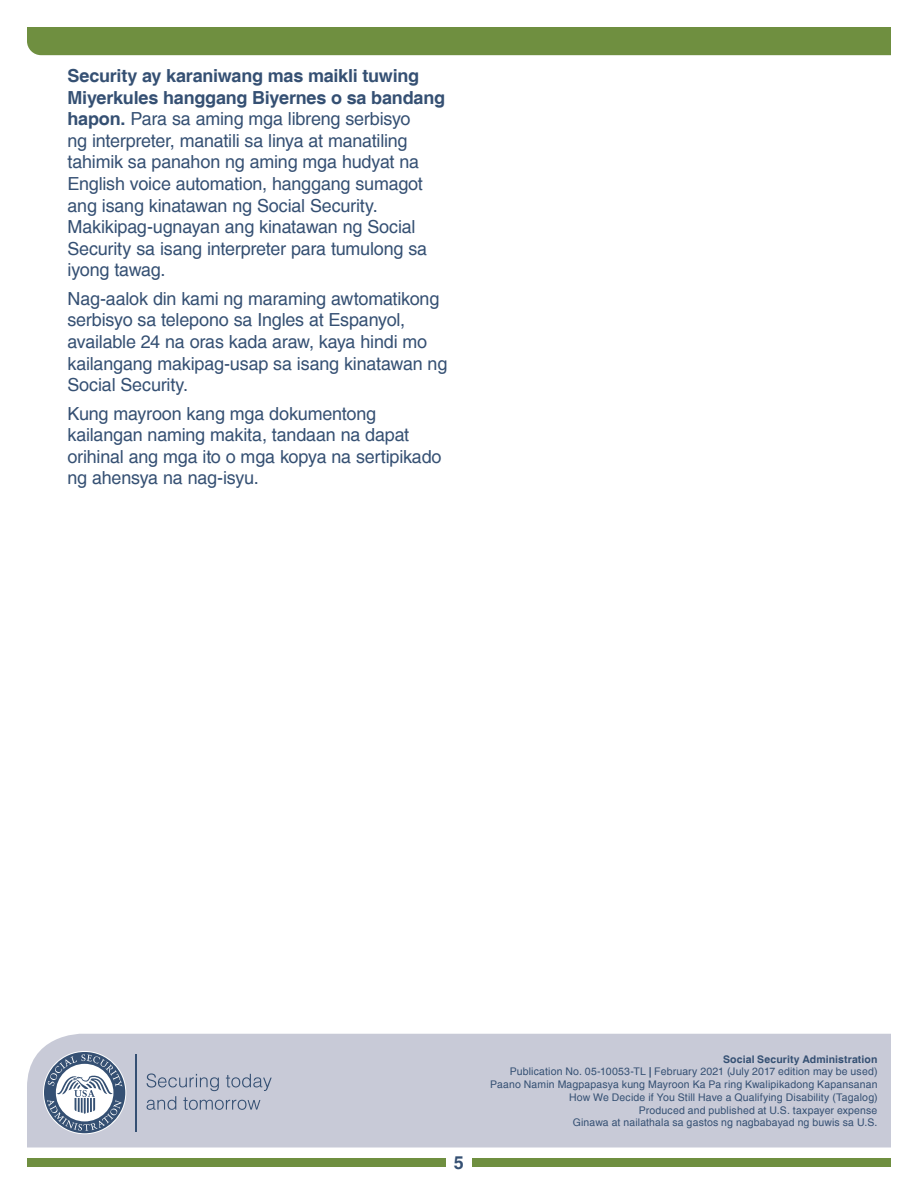
<style>
.page{position:relative;width:918px;height:1188px;background:#fff}
.page>*{position:absolute;margin:0;border:0;box-sizing:border-box;transform-origin:0 0}
.t1{font:18px/21.6px "Helvetica";letter-spacing:-.015em;color:#355073}
.t2{font:700 18px "Helvetica";color:#355073}
.t3{font:10.5px "Helvetica";letter-spacing:.015em;color:#355073}
.t4{font:700 10.5px "Helvetica";letter-spacing:.01em;color:#355073}
.s1{font-weight:700}
</style>
<div class="page">
<div style="left:27px;top:1159px;width:419px;height:8px;background:#6f8f40"></div>
<div style="left:472px;top:1159px;width:419px;height:8px;background:#6f8f40"></div>
<div style="left:27px;top:1034px;width:864px;height:113px;background:#c8cad7"></div>
<div style="left:27px;top:27px;width:864px;height:28px;background:#6f8f40"></div>
<svg style="left:147px;top:1073px;width:125px;height:37px;background:#b1b7c7"></svg>
<hr style="left:136px;top:1054px;width:1px;height:77px;background:#355073">
<div style="left:44px;top:1052px;width:81px;height:81px;background:#355073;border-radius:50%"></div>
<svg style="left:47px;top:1054px;width:75px;height:77px"></svg>
<p class="t1" style="left:68px;top:66px;width:379px"><span class="s1">Security ay karaniwang mas maikli tuwing Miyerkules hanggang Biyernes o sa bandang hapon.</span> Para sa aming mga libreng serbisyo<br>ng interpreter, manatili sa linya at manatiling tahimik sa panahon ng aming mga hudyat na English voice automation, hanggang sumagot ang isang kinatawan ng Social Security.<br>Makikipag-ugnayan ang kinatawan ng Social Security sa isang interpreter para tumulong sa iyong tawag.</p>
<p class="t1" style="left:68px;top:288px;width:381px">Nag-aalok din kami ng maraming awtomatikong serbisyo sa telepono sa Ingles at Espanyol, available 24 na oras kada araw, kaya hindi mo kailangang makipag-usap sa isang kinatawan ng Social Security.</p>
<p class="t1" style="left:68px;top:403px;width:376px">Kung mayroon kang mga dokumentong kailangan naming makita, tandaan na dapat orihinal ang mga ito o mga kopya na sertipikado ng ahensya na nag-isyu.</p>
<p class="t2" style="left:454px;top:1152px;width:12px">5</p>
<p class="t4" style="left:723px;top:1052px;width:156px">Social Security Administration</p>
<p class="t3" style="left:510px;top:1065px;width:369px">Publication No. 05-10053-TL <span class="s1">|</span> February 2021 (July 2017 edition may be used)</p>
<p class="t3" style="left:490px;top:1078px;width:389px">Paano Namin Magpapasya kung Mayroon Ka Pa ring Kwalipikadong Kapansanan</p>
<p class="t3" style="left:569px;top:1091px;width:310px">How We Decide if You Still Have a Qualifying Disability (Tagalog)</p>
<p class="t3" style="left:639px;top:1104px;width:240px">Produced and published at U.S. taxpayer expense</p>
<p class="t3" style="left:573px;top:1116px;width:306px">Ginawa at nailathala sa gastos ng nagbabayad ng buwis sa U.S.</p>
</div>
